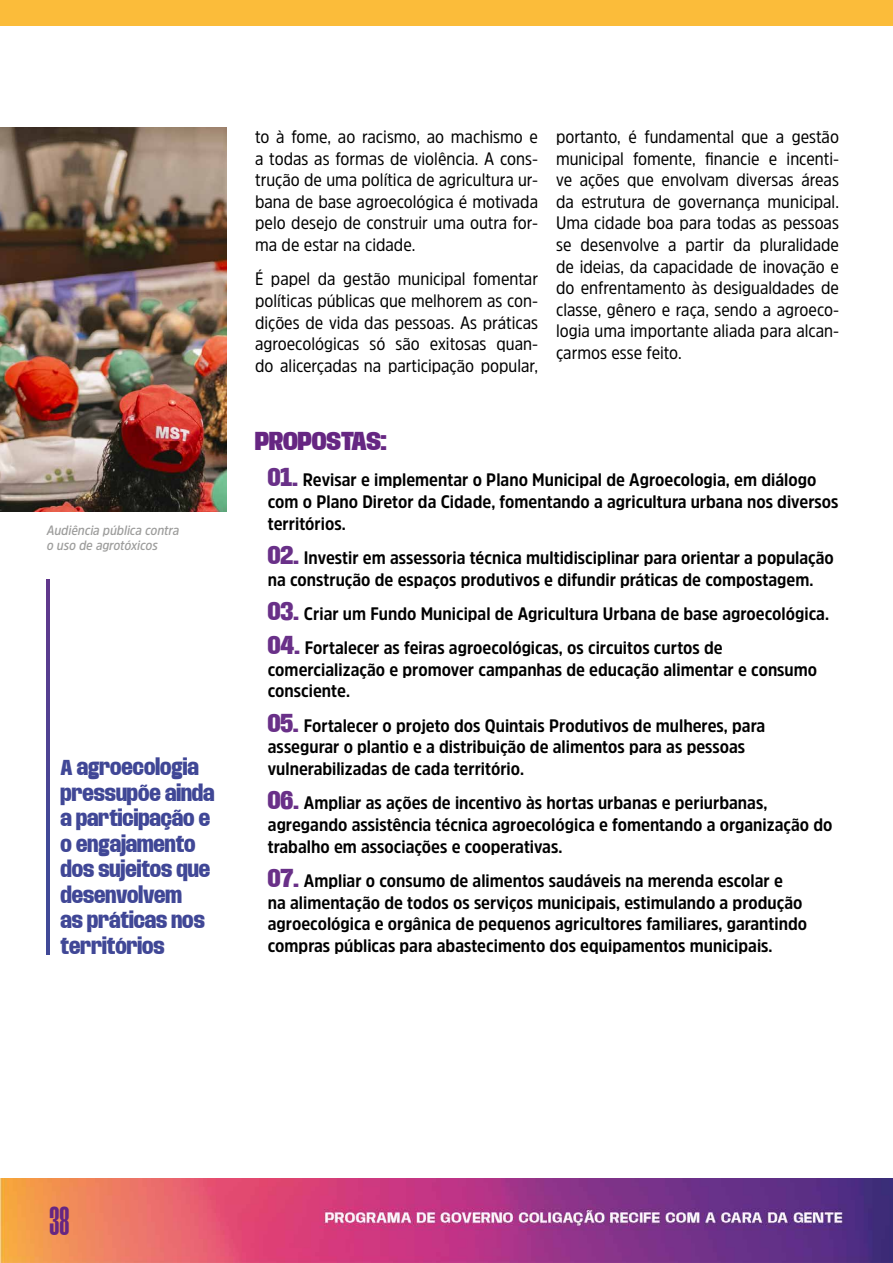
<style>
.page{position:relative;width:893px;height:1263px;background:#fff}
.page>*{position:absolute;margin:0;border:0;box-sizing:border-box;transform-origin:0 0}
.t1{font:800 40.5px "Morganite";color:#662682}
.t2{font:900 condensed 27px "Base Neue";color:#662682}
.t3{font:800 condensed 22.5px/25.5px "Base Neue";color:#404796}
.t4{font:700 18px/21.6px "Amsi Pro Narw";color:#000}
.t5{font:18px/21.6px "Amsi Pro Narw";color:#000;text-align:justify}
.t6{font:italic 600 13.5px/15px "Amsi Pro Narw";color:#9d9d9c}
.s1{font-family:"Base Neue";font-weight:800;font-stretch:condensed;font-size:27px;color:#693088}
</style>
<div class="page">
<img style="left:0;top:1179px;width:893px;height:84px">
<div style="left:0;top:0;width:893px;height:26px;background:#fbbc3a"></div>
<svg style="left:47px;top:579px;width:3px;height:375px"></svg>
<img style="left:0;top:128px;width:227px;height:383px">
<p class="t6" style="left:47px;top:522px;width:134px">Audiência pública contra o uso de agrotóxicos</p>
<p class="t3" style="left:61px;top:756px;width:155px">A agroecologia pressupõe ainda a participação e o engajamento dos sujeitos que desenvolvem<br>as práticas nos territórios</p>
<p class="t5" style="left:255px;top:125px;width:284px">to à fome, ao racismo, ao machismo e a todas as formas de violência. A cons&shy;trução de uma política de agricultura ur&shy;bana de base agroecológica é motivada pelo desejo de construir uma outra for&shy;ma de estar na cidade.</p>
<p class="t5" style="left:255px;top:268px;width:284px">É papel da gestão municipal fomentar políticas públicas que melhorem as con&shy;dições de vida das pessoas. As práticas agroecológicas só são exitosas quan&shy;do alicerçadas na participação popular,</p>
<p class="t5" style="left:556px;top:125px;width:284px">portanto, é fundamental que a gestão municipal fomente, financie e incenti&shy;ve ações que envolvam diversas áreas da estrutura de governança municipal.<br>Uma cidade boa para todas as pessoas se desenvolve a partir da pluralidade de ideias, da capacidade de inovação e do enfrentamento às desigualdades de classe, gênero e raça, sendo a agroeco&shy;logia uma importante aliada para alcan&shy;çarmos esse feito.</p>
<h2 class="t2" style="left:255px;top:428px;width:133px">PROPOSTAS:</h2>
<p class="t4" style="left:268px;top:469px;width:572px"><span class="s1">01.</span> Revisar e implementar o Plano Municipal de Agroecologia, em diálogo com o Plano Diretor da Cidade, fomentando a agricultura urbana nos diversos territórios.</p>
<p class="t4" style="left:268px;top:546px;width:568px"><span class="s1">02.</span> Investir em assessoria técnica multidisciplinar para orientar a população na construção de espaços produtivos e difundir práticas de compostagem.</p>
<p class="t4" style="left:268px;top:602px;width:563px"><span class="s1">03.</span> Criar um Fundo Municipal de Agricultura Urbana de base agroecológica.</p>
<p class="t4" style="left:268px;top:637px;width:551px"><span class="s1">04.</span> Fortalecer as feiras agroecológicas, os circuitos curtos de comercialização e promover campanhas de educação alimentar e consumo consciente.</p>
<p class="t4" style="left:268px;top:714px;width:499px"><span class="s1">05.</span> Fortalecer o projeto dos Quintais Produtivos de mulheres, para assegurar o plantio e a distribuição de alimentos para as pessoas vulnerabilizadas de cada território.</p>
<p class="t4" style="left:268px;top:792px;width:566px"><span class="s1">06.</span> Ampliar as ações de incentivo às hortas urbanas e periurbanas, agregando assistência técnica agroecológica e fomentando a organização do trabalho em associações e cooperativas.</p>
<p class="t4" style="left:268px;top:869px;width:541px"><span class="s1">07.</span> Ampliar o consumo de alimentos saudáveis na merenda escolar e<br>na alimentação de todos os serviços municipais, estimulando a produção agroecológica e orgânica de pequenos agricultores familiares, garantindo compras públicas para abastecimento dos equipamentos municipais.</p>
<h1 class="t1" style="left:50px;top:1200px;width:21px">38</h1>
</div>
